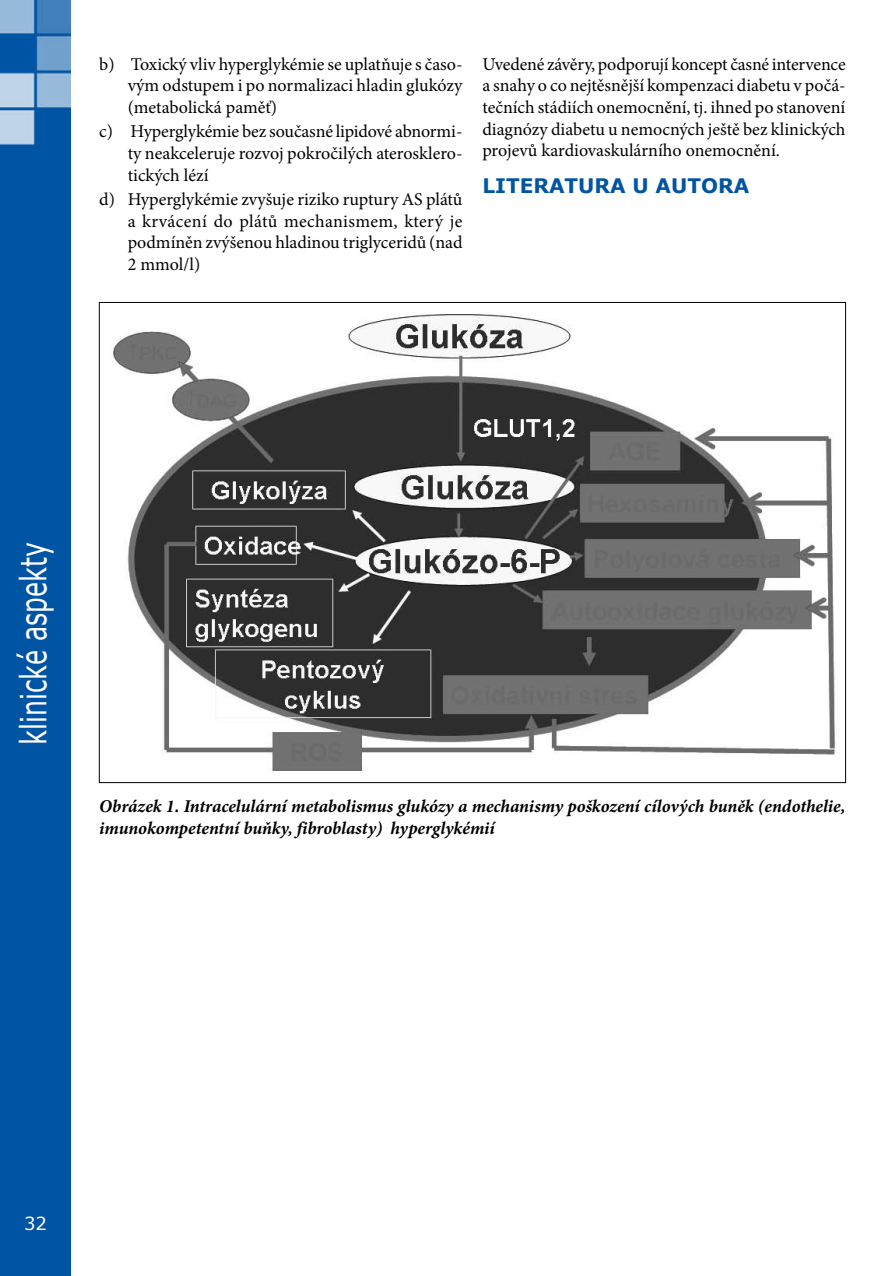
<style>
.page{position:relative;width:891px;height:1276px;background:#fff}
.page>*{position:absolute;margin:0;border:0;box-sizing:border-box;transform-origin:0 0}
.t1{font:36px "Verdana";color:#fff;scale:.7 1}
.t2{font:700 20px "Verdana";color:#0054a4}
.t3{font:18px/21.6px "Minion Pro";color:#000;text-align:justify}
.t4{font:italic 700 18px/21.6px "Minion Pro";letter-spacing:-.005em;color:#000}
.t5{font:18px "Verdana";color:#fff}
</style>
<div class="page">
<img style="left:0;top:0;width:71px;height:1276px">
<img style="left:113px;top:314px;width:726px;height:458px">
<p class="t3" style="left:128px;top:53px;width:336px;text-indent:-28px">b) Toxický vliv hyperglykémie se uplatňuje s časo&shy;vým odstupem i po normalizaci hladin glukózy (metabolická paměť)</p>
<p class="t3" style="left:128px;top:121px;width:336px;text-indent:-28px">c) Hyperglykémie bez současné lipidové abnormi&shy;ty neakceleruje rozvoj pokročilých aterosklero&shy;tických lézí</p>
<p class="t3" style="left:128px;top:189px;width:336px;text-indent:-28px">d) Hyperglykémie zvyšuje riziko ruptury AS plátů a krvácení do plátů mechanismem, který je podmíněn zvýšenou hladinou triglyceridů (nad 2 mmol/l)</p>
<p class="t3" style="left:482px;top:53px;width:364px">Uvedené závěry, podporují koncept časné intervence a snahy o co nejtěsnější kompenzaci diabetu v počá&shy;tečních stádiích onemocnění, tj. ihned po stanovení diagnózy diabetu u nemocných ještě bez klinických projevů kardiovaskulárního onemocnění.</p>
<p class="t2" style="left:482px;top:173px;width:15px">LITERAT</p>
<p class="t2" style="left:578px;top:173px;width:30px">URAU</p>
<p class="t2" style="left:655px;top:173px;width:95px">AUTO RA</p>
<h1 class="t1" style="left:10px;top:745px;width:290px;rotate:-90deg">klinické aspekty</h1>
<p class="t4" style="left:99px;top:795px;width:747px">Obrázek 1. Intracelulární metabolismus glukózy a mechanismy poškození cílových buněk (endothelie, imunokompetentní buňky, fibroblasty) hyperglykémií</p>
<p class="t5" style="left:24px;top:1211px;width:24px">32</p>
</div>
